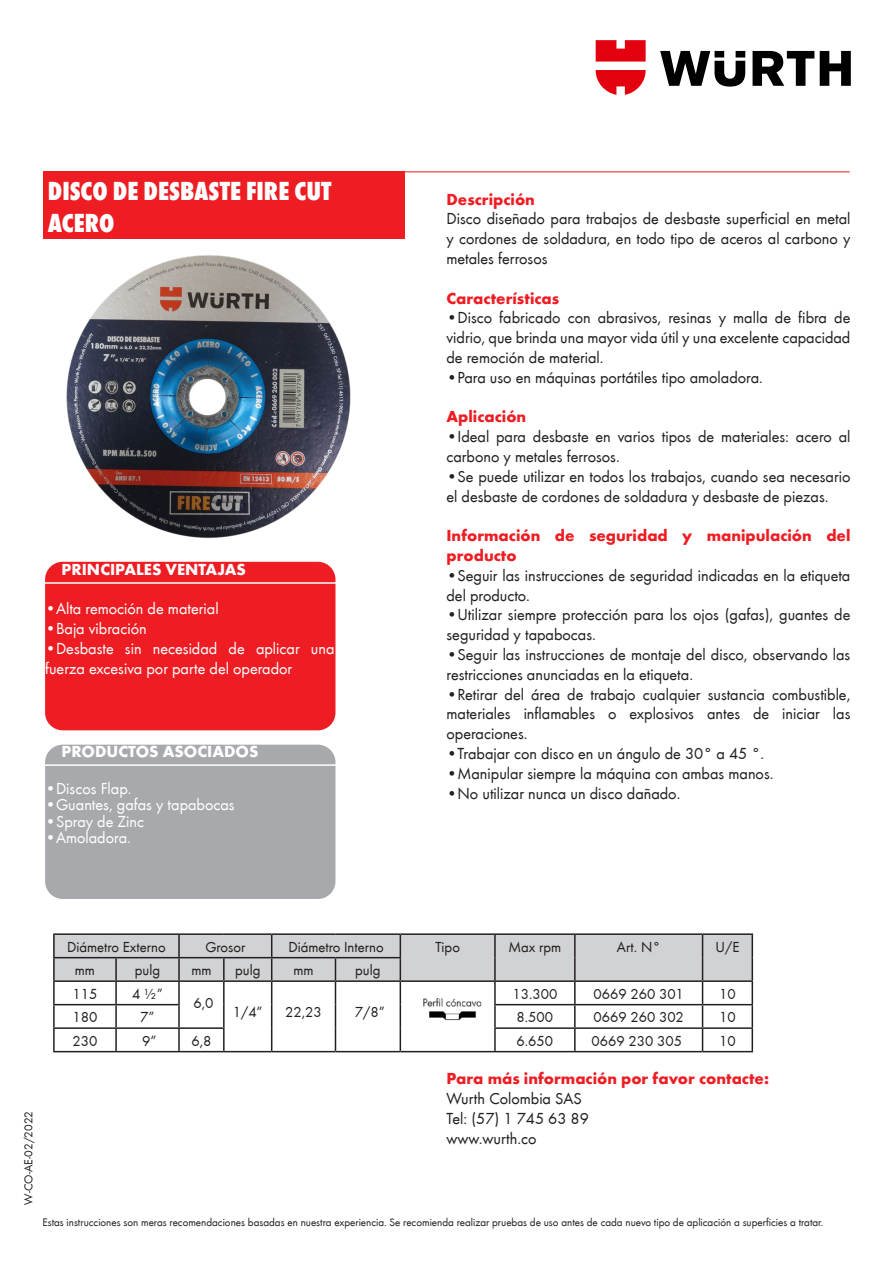
<style>
.page{position:relative;width:893px;height:1263px;background:#fff}
.page>*{position:absolute;margin:0;border:0;box-sizing:border-box;transform-origin:0 0}
.t1{font:800 condensed 27px/32.4px "Wuerth";color:#fff}
.t2{font:16.5px/19.8px "Wuerth";color:#231f20}
.t3{font:16.5px/19.8px "Wuerth";color:#fff}
.t4{font:700 16.5px/19.8px "Wuerth";color:#ee1d23}
.t5{font:700 16.5px "Wuerth";color:#fff}
.t6{font:15px "Wuerth";color:#231f20}
.t7{font:12px "Wuerth";color:#231f20}
.t8{font:11.25px "Wuerth";color:#231f20}
</style>
<div class="page">
<div style="left:43px;top:172px;width:362px;height:67px;background:#ee1d23"></div>
<hr style="left:358px;top:171px;width:492px;height:1px;background:#ee1d23">
<div style="left:44px;top:744px;width:292px;height:156px;background:#a8a9ad;border-radius:18px"></div>
<div style="left:44px;top:743px;width:293px;height:157px;border:2px solid #fff;border-radius:18px"></div>
<div style="left:44px;top:561px;width:292px;height:170px;background:#ee1d23;border-radius:18px"></div>
<div style="left:44px;top:560px;width:293px;height:172px;border:2px solid #fff;border-radius:18px"></div>
<hr style="left:44px;top:764px;width:293px;height:2px;background:#fff">
<hr style="left:44px;top:582px;width:293px;height:2px;background:#fff">
<img style="left:66px;top:255px;width:285px;height:283px">
<svg style="left:660px;top:51px;width:191px;height:36px"></svg>
<svg style="left:596px;top:40px;width:50px;height:55px"></svg>
<hr style="left:53px;top:933px;width:63px;height:2px;background:#231f20">
<hr style="left:53px;top:935px;width:2px;height:22px;background:#231f20">
<hr style="left:116px;top:933px;width:63px;height:2px;background:#231f20">
<hr style="left:179px;top:933px;width:45px;height:2px;background:#231f20">
<hr style="left:224px;top:933px;width:48px;height:2px;background:#231f20">
<hr style="left:272px;top:933px;width:63px;height:2px;background:#231f20">
<hr style="left:335px;top:933px;width:65px;height:2px;background:#231f20">
<hr style="left:400px;top:933px;width:95px;height:2px;background:#231f20">
<hr style="left:495px;top:933px;width:80px;height:2px;background:#231f20">
<hr style="left:575px;top:933px;width:128px;height:2px;background:#231f20">
<hr style="left:703px;top:933px;width:50px;height:2px;background:#231f20">
<hr style="left:53px;top:957px;width:63px;height:1px;background:#231f20">
<hr style="left:53px;top:958px;width:2px;height:22px;background:#231f20">
<hr style="left:53px;top:980px;width:63px;height:2px;background:#231f20">
<hr style="left:53px;top:982px;width:2px;height:22px;background:#231f20">
<hr style="left:53px;top:1004px;width:63px;height:1px;background:#231f20">
<hr style="left:53px;top:1005px;width:2px;height:22px;background:#231f20">
<hr style="left:53px;top:1027px;width:63px;height:2px;background:#231f20">
<hr style="left:53px;top:1029px;width:2px;height:22px;background:#231f20">
<svg style="left:54px;top:934px;width:699px;height:117px"></svg>
<hr style="left:53px;top:1051px;width:63px;height:1px;background:#231f20">
<hr style="left:116px;top:1051px;width:63px;height:1px;background:#231f20">
<hr style="left:179px;top:1051px;width:45px;height:1px;background:#231f20">
<hr style="left:224px;top:1051px;width:48px;height:1px;background:#231f20">
<hr style="left:272px;top:1051px;width:63px;height:1px;background:#231f20">
<hr style="left:335px;top:1051px;width:65px;height:1px;background:#231f20">
<hr style="left:400px;top:1051px;width:95px;height:1px;background:#231f20">
<hr style="left:495px;top:1051px;width:80px;height:1px;background:#231f20">
<hr style="left:575px;top:1051px;width:128px;height:1px;background:#231f20">
<hr style="left:703px;top:1051px;width:50px;height:1px;background:#231f20">
<img style="left:419px;top:998px;width:66px;height:28px">
<h1 class="t1" style="left:48px;top:173px;width:285px">DISCO DE DESBASTE FIRE CUT<br>ACERO</h1>
<p class="t5" style="left:62px;top:557px;width:186px">PRINCIPALES VENTAJAS</p>
<p class="t3" style="left:45px;top:598px;width:175px">•Alta remoción de material</p>
<p class="t3" style="left:45px;top:618px;width:103px">•Baja vibración</p>
<p class="t3" style="left:45px;top:637px;width:291px">•Desbaste sin necesidad de aplicar una fuerza excesiva por parte del operador</p>
<p class="t5" style="left:62px;top:740px;width:198px">PRODUCTOS ASOCIADOS</p>
<p class="t3" style="left:45px;top:777px;width:88px">•Discos Flap.</p>
<p class="t3" style="left:45px;top:794px;width:191px">•Guantes, gafas y tapabocas</p>
<p class="t3" style="left:45px;top:810px;width:101px">•Spray de Zinc</p>
<p class="t3" style="left:45px;top:827px;width:87px">•Amoladora.</p>
<p class="t4" style="left:446px;top:188px;width:90px">Descripción</p>
<p class="t2" style="left:446px;top:208px;width:405px;text-align:justify">Disco diseñado para trabajos de desbaste superficial en metal y cordones de soldadura, en todo tipo de aceros al carbono y metales ferrosos</p>
<p class="t4" style="left:446px;top:287px;width:114px">Características</p>
<p class="t2" style="left:446px;top:307px;width:405px;text-align:justify">•Disco fabricado con abrasivos, resinas y malla de fibra de vidrio, que brinda una mayor vida útil y una excelente capacidad de remoción de material.</p>
<p class="t2" style="left:446px;top:367px;width:318px">•Para uso en máquinas portátiles tipo amoladora.</p>
<p class="t4" style="left:446px;top:406px;width:81px">Aplicación</p>
<p class="t2" style="left:446px;top:426px;width:405px">•Ideal para desbaste en varios tipos de materiales: acero al carbono y metales ferrosos.</p>
<p class="t2" style="left:446px;top:466px;width:405px">•Se puede utilizar en todos los trabajos, cuando sea necesario el desbaste de cordones de soldadura y desbaste de piezas.</p>
<p class="t4" style="left:446px;top:524px;width:405px">Información de seguridad y manipulación del producto</p>
<p class="t2" style="left:446px;top:565px;width:405px">•Seguir las instrucciones de seguridad indicadas en la etiqueta del producto.</p>
<p class="t2" style="left:446px;top:604px;width:405px">•Utilizar siempre protección para los ojos (gafas), guantes de seguridad y tapabocas.</p>
<p class="t2" style="left:446px;top:644px;width:405px">•Seguir las instrucciones de montaje del disco, observando las restricciones anunciadas en la etiqueta.</p>
<p class="t2" style="left:446px;top:683px;width:405px;text-align:justify">•Retirar del área de trabajo cualquier sustancia combustible, materiales inflamables o explosivos antes de iniciar las operaciones.</p>
<p class="t2" style="left:446px;top:743px;width:319px">•Trabajar con disco en un ángulo de 30° a 45 °.</p>
<p class="t2" style="left:446px;top:763px;width:329px">•Manipular siempre la máquina con ambas manos.</p>
<p class="t2" style="left:446px;top:782px;width:235px">•No utilizar nunca un disco dañado.</p>
<p class="t6" style="left:67px;top:936px;width:100px">Diámetro Externo</p>
<p class="t6" style="left:205px;top:936px;width:41px">Grosor</p>
<p class="t6" style="left:288px;top:936px;width:97px">Diámetro Interno</p>
<p class="t6" style="left:435px;top:936px;width:26px">Tipo</p>
<p class="t6" style="left:508px;top:936px;width:54px">Max rpm</p>
<p class="t6" style="left:617px;top:936px;width:45px">Art. N°</p>
<p class="t6" style="left:715px;top:936px;width:25px">U/E</p>
<p class="t6" style="left:75px;top:960px;width:22px">mm</p>
<p class="t6" style="left:135px;top:960px;width:27px">pulg</p>
<p class="t6" style="left:191px;top:960px;width:22px">mm</p>
<p class="t6" style="left:235px;top:960px;width:27px">pulg</p>
<p class="t6" style="left:294px;top:960px;width:22px">mm</p>
<p class="t6" style="left:355px;top:960px;width:27px">pulg</p>
<p class="t6" style="left:73px;top:983px;width:26px">115</p>
<p class="t6" style="left:132px;top:983px;width:32px">4 ½”</p>
<p class="t6" style="left:233px;top:1001px;width:31px">1/4”</p>
<p class="t6" style="left:285px;top:1001px;width:38px">22,23</p>
<p class="t6" style="left:355px;top:1001px;width:31px">7/8”</p>
<p class="t6" style="left:512px;top:983px;width:46px">13.300</p>
<p class="t6" style="left:593px;top:983px;width:92px">0669 260 301</p>
<p class="t6" style="left:719px;top:983px;width:18px">10</p>
<p class="t6" style="left:193px;top:993px;width:21px">6,0</p>
<p class="t6" style="left:73px;top:1007px;width:26px">180</p>
<p class="t6" style="left:140px;top:1007px;width:16px">7”</p>
<p class="t6" style="left:517px;top:1007px;width:38px">8.500</p>
<p class="t6" style="left:593px;top:1007px;width:92px">0669 260 302</p>
<p class="t6" style="left:719px;top:1007px;width:18px">10</p>
<p class="t6" style="left:73px;top:1030px;width:26px">230</p>
<p class="t6" style="left:142px;top:1030px;width:16px">9”</p>
<p class="t6" style="left:191px;top:1030px;width:21px">6,8</p>
<p class="t6" style="left:517px;top:1030px;width:38px">6.650</p>
<p class="t6" style="left:592px;top:1030px;width:92px">0669 230 305</p>
<p class="t6" style="left:719px;top:1030px;width:18px">10</p>
<p class="t7" style="left:20px;top:1205px;width:95px;rotate:-90deg">W-CO-AE-02/2022</p>
<p class="t4" style="left:446px;top:1068px;width:324px">Para más información por favor contacte:</p>
<p class="t2" style="left:446px;top:1088px;width:144px">Wurth Colombia SAS<br>Tel: (57) 1 745 63 89 www.wurth.co</p>
<p class="t8" style="left:43px;top:1214px;width:782px">Estas instrucciones son meras recomendaciones basadas en nuestra experiencia. Se recomienda realizar pruebas de uso antes de cada nuevo tipo de aplicación a superficies a tratar.</p>
</div>
